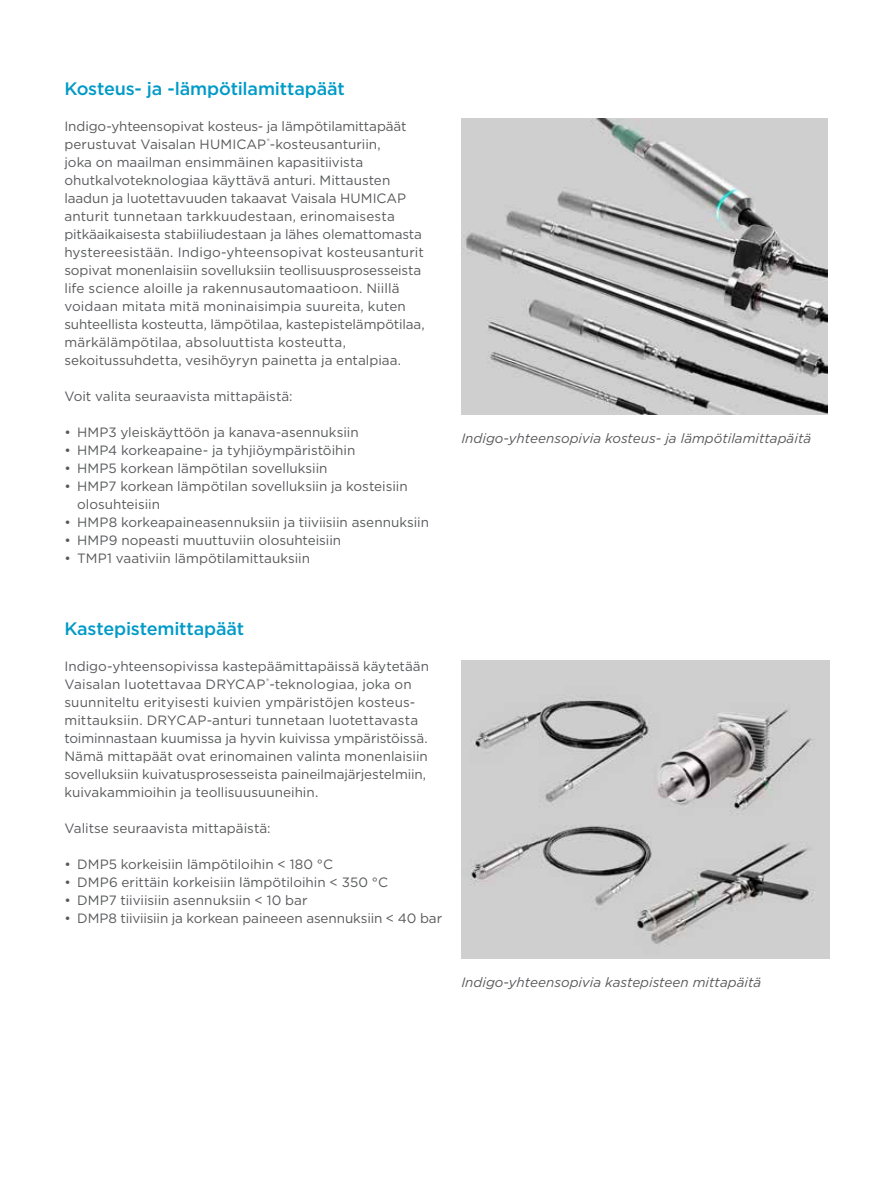
<style>
.page{position:relative;width:893px;height:1191px;background:#fff}
.page>*{position:absolute;margin:0;border:0;box-sizing:border-box;transform-origin:0 0}
.t1{font:500 18px "Gotham";letter-spacing:-.01em;color:#009ac7}
.t2{font:13.5px/18px "Gotham";color:#58595b}
.t3{font:italic 13.5px "Gotham";color:#58595b}
</style>
<div class="page">
<img style="left:461px;top:118px;width:366px;height:296px">
<img style="left:461px;top:661px;width:368px;height:297px">
<h1 class="t1" style="left:64px;top:76px;width:282px">Kosteus- ja -lämpötilamittapäät</h1>
<p class="t2" style="left:64px;top:116px;width:362px">Indigo-yhteensopivat kosteus- ja lämpötilamittapäät perustuvat Vaisalan HUMICAP<sup>®</sup>-kosteusanturiin,<br>joka on maailman ensimmäinen kapasitiivista ohutkalvoteknologiaa käyttävä anturi. Mittausten laadun ja luotettavuuden takaavat Vaisala HUMICAP anturit tunnetaan tarkkuudestaan, erinomaisesta pitkäaikaisesta stabiiliudestaan ja lähes olemattomasta hystereesistään. Indigo-yhteensopivat kosteusanturit sopivat monenlaisiin sovelluksiin teollisuusprosesseista life science aloille ja rakennusautomaatioon. Niillä voidaan mitata mitä moninaisimpia suureita, kuten suhteellista kosteutta, lämpötilaa, kastepistelämpötilaa, märkälämpötilaa, absoluuttista kosteutta, sekoitussuhdetta, vesihöyryn painetta ja entalpiaa.</p>
<p class="t2" style="left:64px;top:386px;width:230px">Voit valita seuraavista mittapäistä:</p>
<p class="t2" style="left:64px;top:422px;width:296px">• HMP3 yleiskäyttöön ja kanava-asennuksiin</p>
<p class="t2" style="left:64px;top:440px;width:292px">• HMP4 korkeapaine- ja tyhjiöympäristöihin</p>
<p class="t2" style="left:64px;top:458px;width:265px">• HMP5 korkean lämpötilan sovelluksiin</p>
<p class="t2" style="left:77px;top:476px;width:332px;text-indent:-13px">• HMP7 korkean lämpötilan sovelluksiin ja kosteisiin olosuhteisiin</p>
<p class="t2" style="left:64px;top:512px;width:366px">• HMP8 korkeapaineasennuksiin ja tiiviisiin asennuksiin</p>
<p class="t2" style="left:64px;top:530px;width:278px">• HMP9 nopeasti muuttuviin olosuhteisiin</p>
<p class="t2" style="left:64px;top:548px;width:247px">• TMP1 vaativiin lämpötilamittauksiin</p>
<p class="t3" style="left:461px;top:429px;width:351px">Indigo-yhteensopivia kosteus- ja lämpötilamittapäitä</p>
<h1 class="t1" style="left:64px;top:616px;width:181px">Kastepistemittapäät</h1>
<p class="t2" style="left:64px;top:656px;width:366px">Indigo-yhteensopivissa kastepäämittapäissä käytetään Vaisalan luotettavaa DRYCAP<sup>®</sup>-teknologiaa, joka on suunniteltu erityisesti kuivien ympäristöjen kosteus&shy;mittauksiin. DRYCAP-anturi tunnetaan luotettavasta toiminnastaan kuumissa ja hyvin kuivissa ympäristöissä.<br>Nämä mittapäät ovat erinomainen valinta monenlaisiin sovelluksiin kuivatusprosesseista paineilmajärjestelmiin, kuivakammioihin ja teollisuusuuneihin.</p>
<p class="t2" style="left:64px;top:818px;width:208px">Valitse seuraavista mittapäistä:</p>
<p class="t2" style="left:64px;top:854px;width:270px">• DMP5 korkeisiin lämpötiloihin &lt; 180 °C</p>
<p class="t2" style="left:64px;top:872px;width:325px">• DMP6 erittäin korkeisiin lämpötiloihin &lt; 350 °C</p>
<p class="t2" style="left:64px;top:890px;width:245px">• DMP7 tiiviisiin asennuksiin &lt; 10 bar</p>
<p class="t2" style="left:64px;top:908px;width:379px">• DMP8 tiiviisiin ja korkean paineeen asennuksiin &lt; 40 bar</p>
<p class="t3" style="left:461px;top:973px;width:301px">Indigo-yhteensopivia kastepisteen mittapäitä</p>
</div>
